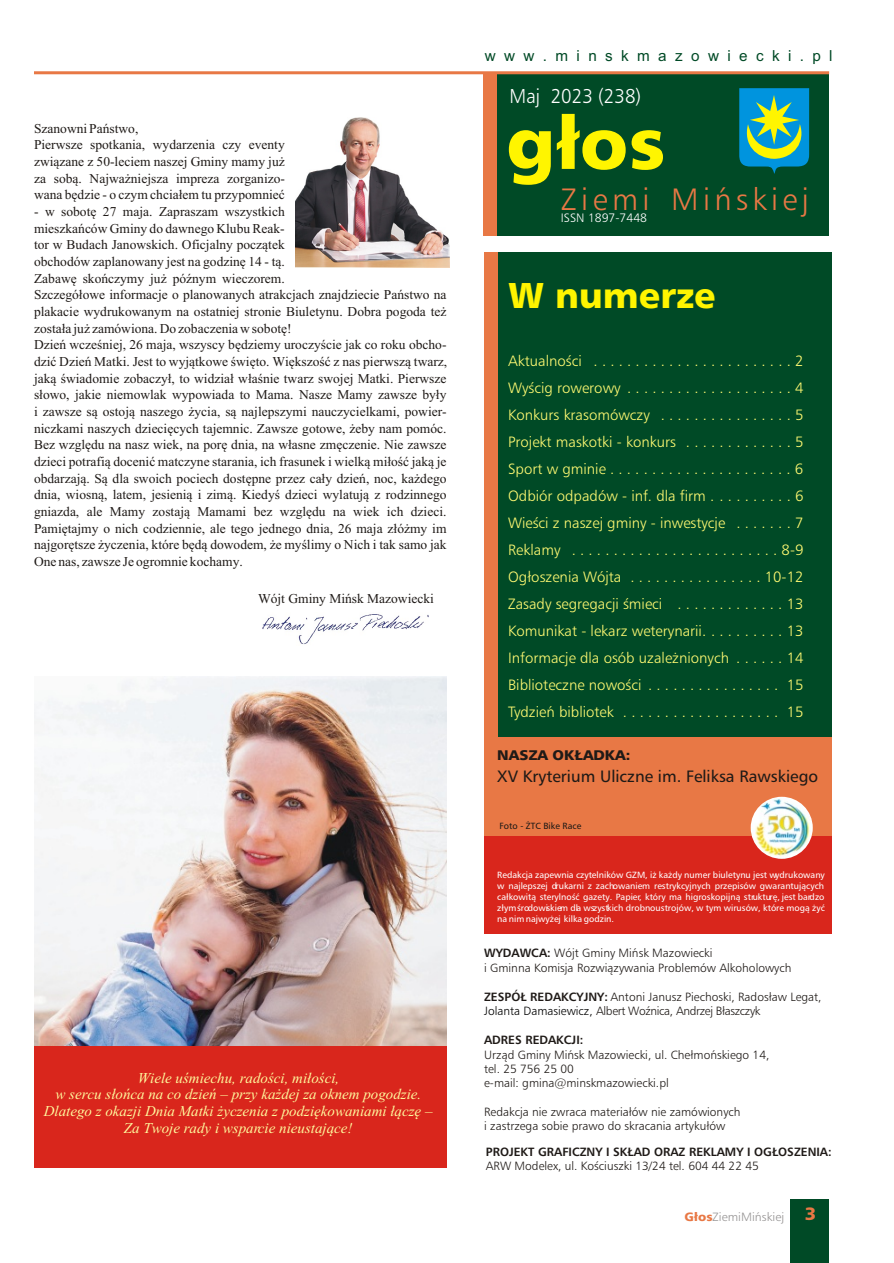
<style>
.page{position:relative;width:894px;height:1263px;background:#fff}
.page>*{position:absolute;margin:0;border:0;box-sizing:border-box;transform-origin:0 0}
.t1{font:700 73.35px "G Frutiger Bl IEE";color:#fff500}
.t2{font:700 36px "G Frutiger Bl IEE";color:#fff500}
.t3{font:30.9px "G Frutiger Lt IEE";letter-spacing:.14em;color:#e87845}
.t4{font:20.1px "G Frutiger Lt IEE";color:#fff;scale:.94 1}
.t5{font:16.5px "G Frutiger IEE";color:#1f1a17}
.t6{font:15.3px "Arial CE";letter-spacing:.55em;color:#004a26}
.t7{font:15px/27px "G Frutiger Lt IEE";color:#fffa73;text-align:justify}
.t8{font:italic 15px/16.6px "Times New Roman CE";color:#fffa9e;text-align:center}
.t9{font:700 13.95px "G Frutiger Bl IEE";color:#1f1a17;scale:1.07 1}
.t10{font:13.5px/16.6px "Times New Roman CE";color:#1f1a17}
.t11{font:12.3px "G Frutiger Lt IEE";color:#fff}
.t12{font:12px/14.4px "G Frutiger Lt IEE";color:#1f1a17}
.t13{font:700 12px "G Frutiger IEE";color:#1f1a17}
.t14{font:12px "G Frutiger Lt IEE";color:#969494}
.t15{font:9px/10.8px "G Frutiger IEE";color:#fff;text-align:justify}
.t16{font:9px "G Frutiger IEE";color:#1f1a17}
.s1{font-family:"G Frutiger IEE";font-weight:700}
.s2{color:#000}
.s3{font-family:"G Frutiger Bl IEE";font-weight:700;color:#e87845}
.s4{font-family:"G Frutiger Bl IEE";font-weight:700;font-size:18px;color:#e87845}
</style>
<div class="page">
<img style="left:34px;top:676px;width:413px;height:371px">
<div style="left:484px;top:252px;width:347px;height:591px;background:#e87845"></div>
<div style="left:484px;top:836px;width:347px;height:97px;background:#d9261c"></div>
<img style="left:262px;top:614px;width:167px;height:31px">
<img style="left:296px;top:74px;width:153px;height:193px">
<div style="left:484px;top:72px;width:22px;height:164px;background:#e87845"></div>
<div style="left:498px;top:72px;width:331px;height:164px;background:#004a26"></div>
<hr style="left:34px;top:71px;width:795px;height:3px;background:#e87845">
<svg style="left:739px;top:88px;width:70px;height:86px;background:#38a29b"></svg>
<div style="left:791px;top:1199px;width:38px;height:64px;background:#004a26"></div>
<div style="left:498px;top:252px;width:333px;height:485px;background:#004a26"></div>
<img style="left:751px;top:797px;width:62px;height:62px;border-radius:50%">
<div style="left:34px;top:1046px;width:412px;height:122px;background:#d9261c"></div>
<p class="t10" style="left:34px;top:121px;width:253px">Szanowni Pañstwo,<br>Pierwsze spotkania, wydarzenia czy eventy zwi¹zane z 50-leciem naszej Gminy mamy ju¿ za sob¹. Najwa¿niejsza impreza zorganizo&shy;wana bêdzie - o czym chcia³em tu przypomnieæ</p>
<p class="t10" style="left:34px;top:204px;width:415px">- w sobotê 27 maja. Zapraszam wszystkich<br>mieszkañców Gminy do dawnego Klubu Reak-<br>tor w Budach Janowskich. Oficjalny pocz¹tek<br>obchodów zaplanowany jest na godzinê 14 - t¹.<br>Zabawê skoñczymy ju¿ póŸnym wieczorem.<br>Szczegó³owe informacje o planowanych atrakcjach znajdziecie Pañstwo na plakacie wydrukowanym na ostatniej stronie Biuletynu. Dobra pogoda te¿ zosta³a ju¿ zamówiona. Do zobaczenia w sobotê!<br>Dzieñ wczeœniej, 26 maja, wszyscy bêdziemy uroczyœcie jak co roku obcho&shy;dziæ Dzieñ Matki. Jest to wyj¹tkowe œwiêto. Wiêkszoœæ z nas pierwsz¹ twarz, jak¹ œwiadomie zobaczy³, to widzia³ w³aœnie twarz swojej Matki. Pierwsze s³owo, jakie niemowlak wypowiada to Mama. Nasze Mamy zawsze by³y i zawsze s¹ ostoj¹ naszego ¿ycia, s¹ najlepszymi nauczycielkami, powier&shy;niczkami naszych dzieciêcych tajemnic. Zawsze gotowe, ¿eby nam pomóc.<br>Bez wzglêdu na nasz wiek, na porê dnia, na w³asne zmêczenie. Nie zawsze dzieci potrafi¹ doceniæ matczyne starania, ich frasunek i wielk¹ mi³oœæ jak¹ je obdarzaj¹. S¹ dla swoich pociech dostêpne przez ca³y dzieñ, noc, ka¿dego dnia, wiosn¹, latem, jesieni¹ i zim¹. Kiedyœ dzieci wylatuj¹ z rodzinnego gniazda, ale Mamy zostaj¹ Mamami bez wzglêdu na wiek ich dzieci.<br>Pamiêtajmy o nich codziennie, ale tego jednego dnia, 26 maja z³ó¿my im najgorêtsze ¿yczenia, które bêd¹ dowodem, ¿e myœlimy o Nich i tak samo jak One nas, zawsze Je ogromnie kochamy.</p>
<p class="t10" style="left:258px;top:592px;width:177px">Wójt Gminy Miñsk Mazowiecki</p>
<p class="t8" style="left:44px;top:1071px;width:390px">Wiele uœmiechu, radoœci, mi³oœci,<br>w sercu s³oñca na co dzieñ – przy ka¿dej za oknem pogodzie.<br>Dlatego z okazji Dnia Matki ¿yczenia z podziêkowaniami ³¹czê – Za Twoje rady i wsparcie nieustaj¹ce!</p>
<p class="t6" style="left:485px;top:50px;width:349px">www.minskmazowiecki.pl</p>
<h3 class="t4" style="left:510px;top:87px;width:142px">Maj 2023 (238)</h3>
<h1 class="t1" style="left:506px;top:113px;width:161px">g³os</h1>
<h3 class="t3" style="left:561px;top:186px;width:249px">Ziemi Miñskiej</h3>
<p class="t11" style="left:561px;top:212px;width:88px">ISSN 1897-7448</p>
<h2 class="t2" style="left:509px;top:280px;width:209px">W numerze</h2>
<p class="t7" style="left:508px;top:349px;width:297px">Aktualnoœci ........................2<br>Wyœcig rowerowy ....................4<br>Konkurs krasomówczy . . . . . . . . . . . . . . . . 5<br>Projekt maskotki - konkurs . . . . . . . . . . . . . 5<br>Sport w gminie ......................6<br>Odbiór odpadów - inf. dla firm . . . . . . . . . . 6<br>Wieœci z naszej gminy - inwestycje . . . . . . . 7<br>Reklamy .........................8-9<br>Og³oszenia Wójta . . . . . . . . . . . . . . . . 10-12<br>Zasady segregacji œmieci . . . . . . . . . . . . . 13<br>Komunikat - lekarz weterynarii. . . . . . . . . . 13<br>Informacje dla osób uzale¿nionych . . . . . . 14<br>Biblioteczne nowoœci . . . . . . . . . . . . . . . . 15<br>Tydzieñ bibliotek ................... 15</p>
<p class="t9" style="left:497px;top:749px;width:126px">NASZA OK£ADKA:</p>
<p class="t5" style="left:497px;top:769px;width:322px">XV Kryterium Uliczne im. Feliksa Rawskiego</p>
<p class="t16" style="left:500px;top:822px;width:83px">Foto - ¯TC Bike Race</p>
<p class="t15" style="left:497px;top:871px;width:329px">Redakcja zapewnia czytelników GZM, i¿ ka¿dy numer biuletynu jest wydrukowany w najlepszej drukarni z zachowaniem restrykcyjnych przepisów gwarantuj¹cych ca³kowit¹ sterylnoœæ gazety. Papier, który ma higroskopijn¹ strukturê, jest bardzo z³ym œrodowiskiem dla wszystkich drobnoustrojów, w tym wirusów, które mog¹ ¿yæ na nim najwy¿ej kilka godzin.</p>
<p class="t12" style="left:484px;top:947px;width:309px"><span class="s1">WYDAWCA:</span> Wójt Gminy Miñsk Mazowiecki<br>i Gminna Komisja Rozwi¹zywania Problemów Alkoholowych</p>
<p class="t12" style="left:484px;top:991px;width:339px"><span class="s1">ZESPÓ£ REDAKCYJNY:</span> Antoni Janusz Piechoski, Rados³aw Legat,<br><span class="s2">Jolanta Damasiewicz,</span> Albert WoŸnica, Andrzej B³aszczyk</p>
<p class="t13" style="left:484px;top:1035px;width:101px">ADRES REDAKCJI:</p>
<p class="t12" style="left:484px;top:1048px;width:287px">Urz¹d Gminy Miñsk Mazowiecki, ul. Che³moñskiego 14, tel. 25 756 25 00<br>e-mail: gmina@minskmazowiecki.pl</p>
<p class="t12" style="left:484px;top:1105px;width:258px">Redakcja nie zwraca materia³ów nie zamówionych i zastrzega sobie prawo do skracania artyku³ów</p>
<p class="t13" style="left:486px;top:1147px;width:347px">PROJEKT GRAFICZNY I SK£AD ORAZ REKLAMY I OG£OSZENIA:</p>
<p class="t12" style="left:486px;top:1160px;width:275px">ARW Modelex, ul. Koœciuszki 13/24 tel. 604 44 22 45</p>
<p class="t14" style="left:685px;top:1211px;width:133px"><span class="s3">G³os</span>ZiemiMiñskiej <span class="s4">3</span></p>
</div>
